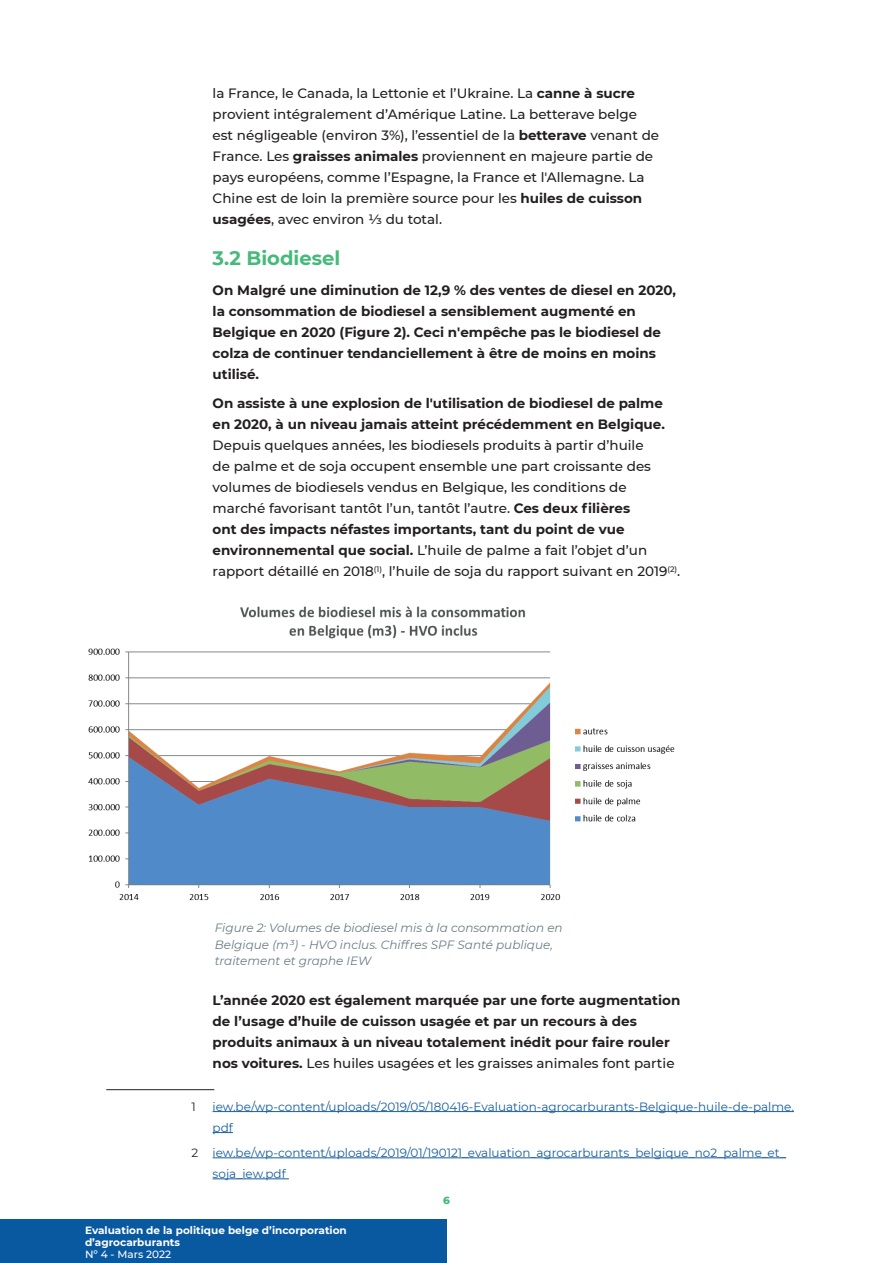
<style>
.page{position:relative;width:893px;height:1263px;background:#fff}
.page>*{position:absolute;margin:0;border:0;box-sizing:border-box;transform-origin:0 0}
.t1{font:700 19.5px "Montserrat";color:#45ba7b}
.t2{font:500 13.5px/21px "Montserrat";color:#231f20}
.t3{font:700 13.5px/21px "Montserrat";color:#231f20}
.t4{font:12px/21px "Montserrat";color:#175d9e}
.t5{font:italic 12px/16.5px "Montserrat";color:#6a7d84}
.t6{font:12px "Montserrat";color:#231f20}
.t7{font:700 10.5px/12px "Montserrat";color:#fff}
.t8{font:500 10.5px "Montserrat";color:#fff}
.t9{font:800 10.5px "Montserrat";color:#45ba7b}
.s1{font-weight:700}
.s2{font-weight:500}
.s3{color:#231f20}
</style>
<div class="page">
<div style="left:0;top:1219px;width:446px;height:44px;background:#0959a1"></div>
<hr style="left:106px;top:1089px;width:108px;height:1px;background:#231f20">
<hr style="left:213px;top:1111px;width:581px;height:1px;background:#175d9e">
<svg style="left:213px;top:1132px;width:20px;height:1px"></svg>
<hr style="left:213px;top:1157px;width:573px;height:1px;background:#175d9e">
<hr style="left:213px;top:1178px;width:76px;height:1px;background:#175d9e">
<img style="left:88px;top:606px;width:587px;height:295px">
<p class="t2" style="left:213px;top:82px;width:448px">la France, le Canada, la Lettonie et l’Ukraine. La <span class="s1">canne à sucre </span>provient intégralement d’Amérique Latine. La betterave belge est négligeable (environ 3%), l’essentiel de la <span class="s1">betterave</span> venant de France. Les <span class="s1">graisses animales</span> proviennent en majeure partie de pays européens, comme l’Espagne, la France et l'Allemagne. La Chine est de loin la première source pour les <span class="s1">huiles de cuisson usagées</span>, avec environ ⅓ du total.</p>
<h1 class="t1" style="left:213px;top:244px;width:129px">3.2 Biodiesel</h1>
<p class="t3" style="left:213px;top:279px;width:465px">On Malgré une diminution de 12,9 % des ventes de diesel en 2020, la consommation de biodiesel a sensiblement augmenté en Belgique en 2020 (Figure 2). Ceci n'empêche pas le biodiesel de colza de continuer tendanciellement à être de moins en moins utilisé.</p>
<p class="t3" style="left:213px;top:392px;width:454px">On assiste à une explosion de l'utilisation de biodiesel de palme en 2020, à un niveau jamais atteint précédemment en Belgique.</p>
<p class="t2" style="left:213px;top:434px;width:469px">Depuis quelques années, les biodiesels produits à partir d’huile<br>de palme et de soja occupent ensemble une part croissante des volumes de biodiesels vendus en Belgique, les conditions de marché favorisant tantôt l’un, tantôt l’autre. <span class="s1">Ces deux filières<br>ont des impacts néfastes importants, tant du point de vue environnemental que social.</span> L’huile de palme a fait l’objet d’un rapport détaillé en 2018<sup>(1)</sup>, l’huile de soja du rapport suivant en 2019<sup>(2)</sup>.</p>
<p class="t5" style="left:215px;top:919px;width:349px">Figure 2: Volumes de biodiesel mis à la consommation en<br>Belgique (m³) - HVO inclus. Chiffres SPF Santé publique, traitement et graphe IEW</p>
<p class="t3" style="left:213px;top:989px;width:469px">L’année 2020 est également marquée par une forte augmentation de l’usage d’huile de cuisson usagée et par un recours à des produits animaux à un niveau totalement inédit pour faire rouler nos voitures. <span class="s2">Les huiles usagées et les graisses animales font partie</span></p>
<p class="t6" style="left:191px;top:1098px;width:6px">1</p>
<p class="t4" style="left:213px;top:1095px;width:583px">iew.be/wp-content/uploads/2019/05/180416-Evaluation-agrocarburants-Belgique-huile-de-palme. pdf</p>
<p class="t4" style="left:213px;top:1142px;width:575px;text-indent:-21px"><span class="s3">2</span> iew.be/wp-content/uploads/2019/01/190121_evaluation_agrocarburants_belgique_no2_palme_et_ soja_iew.pdf</p>
<p class="t7" style="left:85px;top:1224px;width:263px">Evaluation de la politique belge d’incorporation d’agrocarburants</p>
<p class="t8" style="left:85px;top:1247px;width:88px">Nº 4 - Mars 2022</p>
<p class="t9" style="left:443px;top:1193px;width:8px">6</p>
</div>
